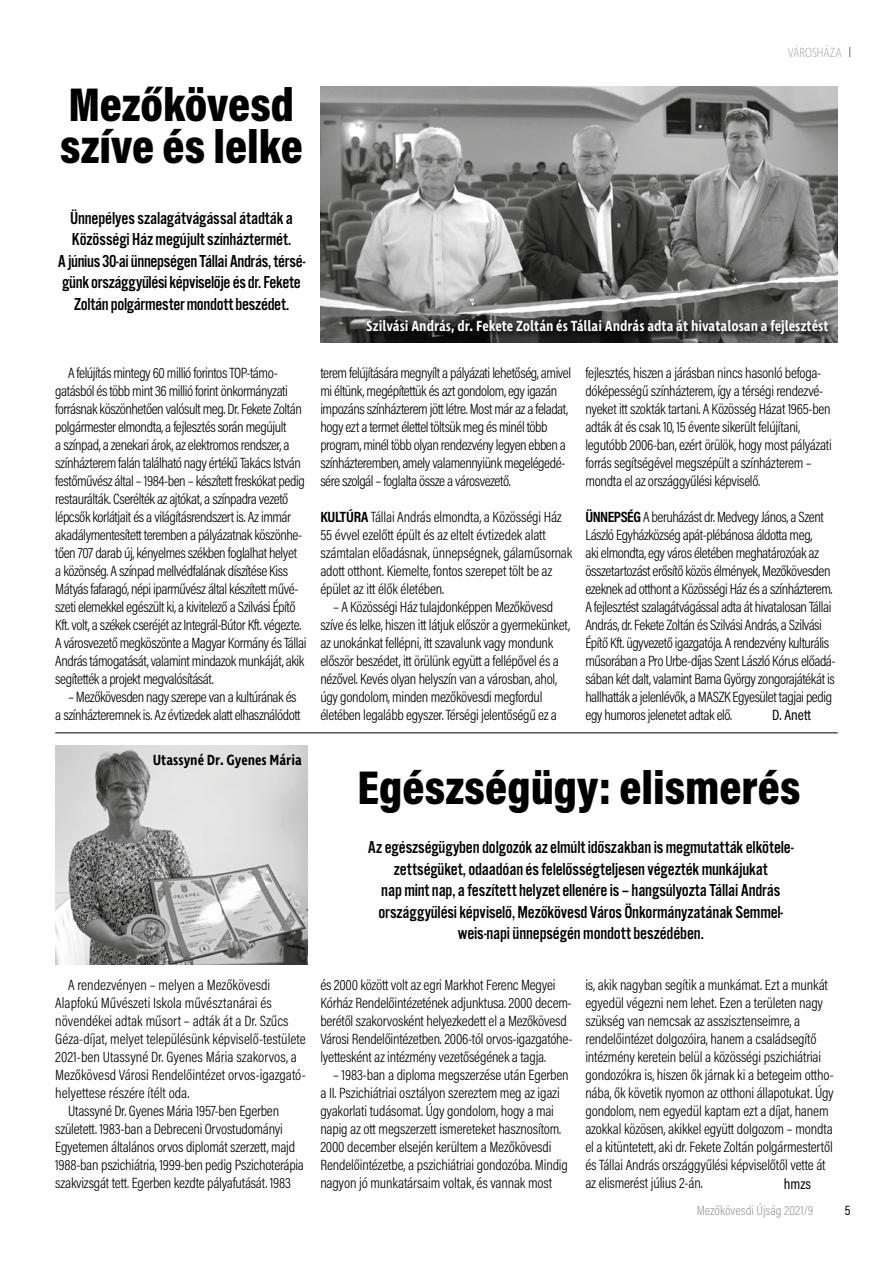
<style>
.page{position:relative;width:893px;height:1263px;background:#fff}
.page>*{position:absolute;margin:0;border:0;box-sizing:border-box;transform-origin:0 0}
.t1{font:900 48px/42px "Acumin Pro Cond";color:#000}
.t2{font:18px/21.6px "Alternate Got No 3 D";letter-spacing:-.01em;color:#000;text-align:center}
.t3{font:300 15px/18px "Acumin Pro Cond";letter-spacing:-.02em;color:#000}
.t4{font:300 15px "Acumin Pro Cond";color:#000}
.t5{font:600 15px "Ingra Cd";color:#fff}
.t6{font:600 15px "Ingra Cd";color:#000}
.t7{font:15px "Acumin Pro Cond";color:#000}
.t8{font:300 13.5px "Acumin Pro Cond";color:#9d9d9c}
.t9{font:200 13.5px "Ingra Cd";letter-spacing:-.03em;color:#9d9d9c}
.t10{font:13.5px "Acumin Pro Cond";color:#000}
.s1{font-weight:700}
</style>
<div class="page">
<img style="left:320px;top:87px;width:518px;height:255px">
<img style="left:55px;top:746px;width:253px;height:218px">
<hr style="left:55px;top:732px;width:783px;height:1px;background:#000">
<svg style="left:364px;top:318px;width:471px;height:24px;background:#2f2f2e"></svg>
<h1 class="t1" style="left:60px;top:83px;width:244px">Mezőkövesd szíve és lelke</h1>
<p class="t9" style="left:788px;top:44px;width:56px">VÁROSHÁZA</p>
<p class="t2" style="left:58px;top:207px;width:249px">Ünnepélyes szalagátvágással átadták a Közösségi Ház megújult színháztermét.<br>A június 30-ai ünnepségen Tállai András, térsé&shy;günk országgyűlési képviselője és dr. Fekete Zoltán polgármester mondott beszédet.</p>
<p class="t3" style="left:55px;top:364px;width:253px;text-indent:13px">A felújítás mintegy 60 millió forintos TOP-támo&shy;gatásból és több mint 36 millió forint önkormányzati forrásnak köszönhetően valósult meg. Dr. Fekete Zoltán polgármester elmondta, a fejlesztés során megújult<br>a színpad, a zenekari árok, az elektromos rendszer, a színházterem falán található nagy értékű Takács István festőművész által – 1984-ben – készített freskókat pedig restaurálták. Cserélték az ajtókat, a színpadra vezető lépcsők korlátjait és a világításrendszert is. Az immár akadálymentesített teremben a pályázatnak köszönhe&shy;tően 707 darab új, kényelmes székben foglalhat helyet a közönség. A színpad mellvédfalának díszítése Kiss Mátyás fafaragó, népi iparművész által készített művé&shy;szeti elemekkel egészült ki, a kivitelező a Szilvási Építő Kft. volt, a székek cseréjét az Integrál-Bútor Kft. végezte.<br>A városvezető megköszönte a Magyar Kormány és Tállai András támogatását, valamint mindazok munkáját, akik segítették a projekt megvalósítását.</p>
<p class="t3" style="left:55px;top:688px;width:247px;text-align:center">– Mezőkövesden nagy szerepe van a kultúrának és<br>a színházteremnek is. Az évtizedek alatt elhasználódott</p>
<p class="t6" style="left:153px;top:751px;width:151px">Utassyné Dr. Gyenes Mária</p>
<p class="t4" style="left:68px;top:975px;width:204px">A rendezvényen – melyen a Mezőkövesdi</p>
<p class="t4" style="left:55px;top:993px;width:218px">Alapfokú Művészeti Iskola művésztanárai és</p>
<p class="t4" style="left:55px;top:1011px;width:235px">növendékei adtak műsort – adták át a Dr. Szűcs</p>
<p class="t4" style="left:55px;top:1029px;width:252px">Géza-díjat, melyet településünk képviselő-testülete</p>
<p class="t4" style="left:55px;top:1047px;width:243px">2021-ben Utassyné Dr. Gyenes Mária szakorvos, a</p>
<p class="t4" style="left:55px;top:1065px;width:252px">Mezőkövesd Városi Rendelőintézet orvos-igazgató-</p>
<p class="t4" style="left:55px;top:1083px;width:136px">helyettese részére ítélt oda.</p>
<p class="t3" style="left:68px;top:1102px;width:213px">Utassyné Dr. Gyenes Mária 1957-ben Egerben</p>
<p class="t3" style="left:55px;top:1120px;width:229px">született. 1983-ban a Debreceni Orvostudományi</p>
<p class="t3" style="left:55px;top:1138px;width:241px">Egyetemen általános orvos diplomát szerzett, majd</p>
<p class="t3" style="left:55px;top:1156px;width:250px">1988-ban pszichiátria, 1999-ben pedig Pszichoterápia</p>
<p class="t3" style="left:55px;top:1174px;width:237px">szakvizsgát tett. Egerben kezdte pályafutását. 1983</p>
<p class="t5" style="left:366px;top:316px;width:464px">Szilvási András, dr. Fekete Zoltán és Tállai András adta át hivatalosan a fejlesztést</p>
<p class="t3" style="left:320px;top:364px;width:252px">terem felújítására megnyílt a pályázati lehetőség, amivel mi éltünk, megépítettük és azt gondolom, egy igazán impozáns színházterem jött létre. Most már az a feladat, hogy ezt a termet élettel töltsük meg és minél több program, minél több olyan rendezvény legyen ebben a színházteremben, amely valamennyiünk megelégedé&shy;sére szolgál – foglalta össze a városvezető.</p>
<p class="t3" style="left:320px;top:508px;width:253px"><span class="s1">KULTÚRA</span> Tállai András elmondta, a Közösségi Ház 55 évvel ezelőtt épült és az eltelt évtizedek alatt számtalan előadásnak, ünnepségnek, gálaműsornak adott otthont. Kiemelte, fontos szerepet tölt be az épület az itt élők életében.</p>
<p class="t3" style="left:320px;top:598px;width:251px;text-indent:13px">– A Közösségi Ház tulajdonképpen Mezőkövesd szíve és lelke, hiszen itt látjuk először a gyermekünket, az unokánkat fellépni, itt szavalunk vagy mondunk először beszédet, itt örülünk együtt a fellépővel és a nézővel. Kevés olyan helyszín van a városban, ahol, úgy gondolom, minden mezőkövesdi megfordul életében legalább egyszer. Térségi jelentőségű ez a</p>
<p class="t3" style="left:585px;top:364px;width:248px">fejlesztés, hiszen a járásban nincs hasonló befoga&shy;dóképességű színházterem, így a térségi rendezvé&shy;nyeket itt szokták tartani. A Közösség Házat 1965-ben adták át és csak 10, 15 évente sikerült felújítani, legutóbb 2006-ban, ezért örülök, hogy most pályázati forrás segítségével megszépült a színházterem – mondta el az országgyűlési képviselő.</p>
<p class="t3" style="left:585px;top:508px;width:252px"><span class="s1">ÜNNEPSÉG</span> A beruházást dr. Medvegy János, a Szent László Egyházközség apát-plébánosa áldotta meg,<br>aki elmondta, egy város életében meghatározóak az összetartozást erősítő közös élmények, Mezőkövesden ezeknek ad otthont a Közösségi Ház és a színházterem.<br>A fejlesztést szalagátvágással adta át hivatalosan Tállai András, dr. Fekete Zoltán és Szilvási András, a Szilvási Építő Kft. ügyvezető igazgatója. A rendezvény kulturális műsorában a Pro Urbe-díjas Szent László Kórus előadá&shy;sában két dalt, valamint Barna György zongorajátékát is hallhatták a jelenlévők, a MASZK Egyesület tagjai pedig egy humoros jelenetet adtak elő.</p>
<p class="t7" style="left:772px;top:705px;width:40px">D. Anett</p>
<h1 class="t1" style="left:357px;top:765px;width:445px">Egészségügy: elismerés</h1>
<p class="t2" style="left:368px;top:837px;width:427px">Az egészségügyben dolgozók az elmúlt időszakban is megmutatták elkötele&shy;zettségüket, odaadóan és felelősségteljesen végezték munkájukat<br>nap mint nap, a feszített helyzet ellenére is – hangsúlyozta Tállai András országgyűlési képviselő, Mezőkövesd Város Önkormányzatának Semmel&shy;weis-napi ünnepségén mondott beszédében.</p>
<p class="t3" style="left:320px;top:976px;width:254px">és 2000 között volt az egri Markhot Ferenc Megyei Kórház Rendelőintézetének adjunktusa. 2000 decem&shy;berétől szakorvosként helyezkedett el a Mezőkövesd Városi Rendelőintézetben. 2006-tól orvos-igazgatóhe&shy;lyettesként az intézmény vezetőségének a tagja.</p>
<p class="t3" style="left:320px;top:1066px;width:250px;text-indent:13px">– 1983-ban a diploma megszerzése után Egerben a II. Pszichiátriai osztályon szereztem meg az igazi gyakorlati tudásomat. Úgy gondolom, hogy a mai napig az ott megszerzett ismereteket hasznosítom.<br>2000 december elsején kerültem a Mezőkövesdi Rendelőintézetbe, a pszichiátriai gondozóba. Mindig nagyon jó munkatársaim voltak, és vannak most</p>
<p class="t3" style="left:585px;top:976px;width:250px">is, akik nagyban segítik a munkámat. Ezt a munkát egyedül végezni nem lehet. Ezen a területen nagy szükség van nemcsak az asszisztenseimre, a rendelőintézet dolgozóira, hanem a családsegítő intézmény keretein belül a közösségi pszichiátriai gondozókra is, hiszen ők járnak ki a betegeim ottho&shy;nába, ők követik nyomon az otthoni állapotukat. Úgy gondolom, nem egyedül kaptam ezt a díjat, hanem azokkal közösen, akikkel együtt dolgozom – mondta el a kitüntetett, aki dr. Fekete Zoltán polgármestertől és Tállai András országgyűlési képviselőtől vette át az elismerést július 2-án.</p>
<p class="t7" style="left:784px;top:1174px;width:29px">hmzs</p>
<p class="t8" style="left:697px;top:1202px;width:118px">Mezőkövesdi Újság 2021/9</p>
<p class="t10" style="left:845px;top:1202px;width:7px">5</p>
</div>
